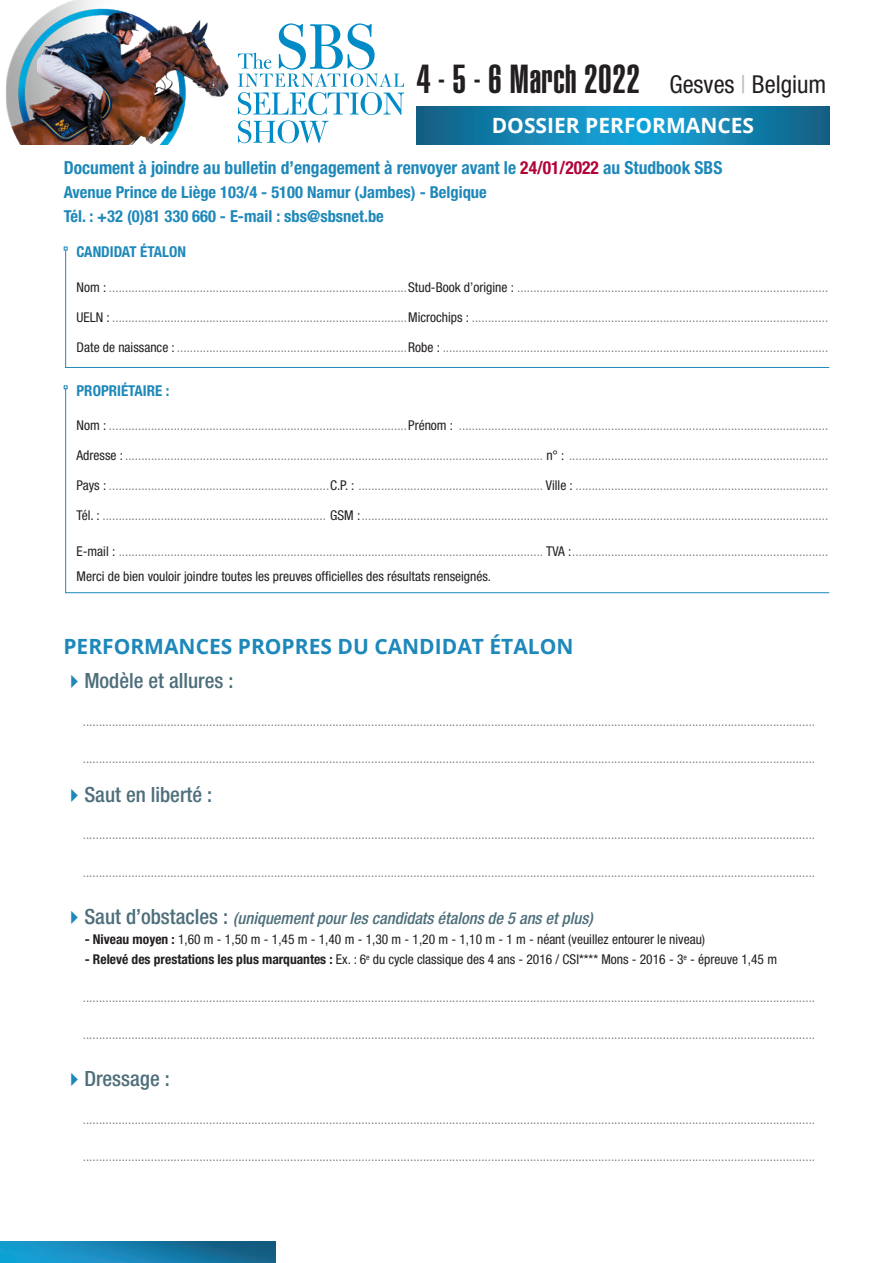
<style>
.page{position:relative;width:893px;height:1263px;background:#fff}
.page>*{position:absolute;margin:0;border:0;box-sizing:border-box;transform-origin:0 0}
.t1{font:39.9px "Helvetica LT Std Ultra Comp";letter-spacing:.01em;color:#231f20}
.t2{font:500 condensed 21px "Helvetica Neue LT Std";color:#4d6e7a}
.t3{font:700 21px "Open Sans";color:#1e88ba}
.t4{font:700 21px "Open Sans";color:#fff}
.t5{font:700 condensed 18px "Helvetica Neue LT Std";color:#1e88ba}
.t6{font:700 condensed 16.5px/24px "Helvetica Neue LT Std";color:#1e88ba}
.t7{font:italic 500 condensed 16.5px "Helvetica Neue LT Std";color:#4d6e7a}
.t8{font:700 condensed 15px "Helvetica Neue LT Std";color:#1e88ba}
.t9{font:condensed 13.5px/25.5px "Helvetica Neue LT Std";color:#808285}
.t10{font:condensed 13.5px "Helvetica Neue LT Std";color:#231f20}
.s1{font-family:"Helvetica Neue LT Std";font-stretch:condensed;font-size:24.6px}
.s2{font-family:"Helvetica Neue LT Std";font-stretch:condensed;font-size:24.6px;color:#bcbdc0}
.s3{color:#b30437}
.s4{color:#231f20}
.s5{color:#1e88ba}
.s6{font-style:normal;font-size:21px}
.s7{font-weight:700}
</style>
<div class="page">
<img style="left:0;top:1242px;width:275px;height:21px">
<svg style="left:417px;top:106px;width:412px;height:39px;background:#1483b1"></svg>
<svg style="left:238px;top:23px;width:166px;height:120px"></svg>
<svg style="left:65px;top:250px;width:765px;height:118px"></svg>
<svg style="left:65px;top:389px;width:765px;height:204px"></svg>
<svg style="left:64px;top:385px;width:4px;height:4px"></svg>
<img style="left:6px;top:0;width:223px;height:145px">
<h1 class="t1" style="left:417px;top:56px;width:411px">4 - 5 - 6 March 2022 <span class="s1">Gesves</span> <span class="s2">|</span> <span class="s1">Belgium</span></h1>
<h2 class="t4" style="left:492px;top:111px;width:264px">DOSSIER PERFORMANCES</h2>
<h3 class="t5" style="left:64px;top:157px;width:660px">Document à joindre au bulletin d’engagement à renvoyer avant le <span class="s3">24/01/2022</span> au Studbook SBS</h3>
<p class="t6" style="left:64px;top:180px;width:425px">Avenue Prince de Liège 103/4 - 5100 Namur (Jambes) - Belgique<br>Tél. : +32 (0)81 330 660 - E-mail : sbs@sbsnet.be</p>
<p class="t8" style="left:77px;top:243px;width:111px">CANDIDAT ÉTALON</p>
<p class="t9" style="left:77px;top:274px;width:753px"><span class="s4">Nom :</span> ............................................................................................<span class="s4">Stud-Book d’origine :</span> ................................................................................................</p>
<p class="t9" style="left:77px;top:304px;width:753px"><span class="s4">UELN :</span> ...........................................................................................<span class="s4">Microchips :</span> ..............................................................................................................</p>
<p class="t9" style="left:77px;top:334px;width:753px"><span class="s4">Date de naissance :</span> .......................................................................<span class="s4">Robe :</span> .......................................................................................................................</p>
<p class="t8" style="left:77px;top:381px;width:95px">PROPRIÉTAIRE :</p>
<p class="t9" style="left:77px;top:412px;width:753px"><span class="s4">Nom :</span> ............................................................................................<span class="s4">Prénom :</span> ..................................................................................................................</p>
<p class="t9" style="left:77px;top:442px;width:753px"><span class="s4">Adresse :</span> ................................................................................................................................. <span class="s4">n° :</span> ................................................................................</p>
<p class="t9" style="left:77px;top:472px;width:753px"><span class="s4">Pays :</span> ....................................................................<span class="s4">C.P. :</span> ......................................................... <span class="s4">Ville :</span> ..............................................................................</p>
<p class="t9" style="left:77px;top:502px;width:753px"><span class="s4">Tél. :</span> ..................................................................... <span class="s4">GSM :</span>................................................................................................................................................</p>
<p class="t9" style="left:77px;top:538px;width:753px"><span class="s4">E-mail :</span> ................................................................................................................................... <span class="s4">TVA :</span>...............................................................................<br><span class="s4">Merci de bien vouloir joindre toutes les preuves officielles des résultats renseignés.</span></p>
<h2 class="t3" style="left:63px;top:631px;width:512px">PERFORMANCES PROPRES DU CANDIDAT ÉTALON</h2>
<h2 class="t2" style="left:63px;top:668px;width:172px"><span class="s5">✔</span>Modèle et allures :</h2>
<p class="t9" style="left:83px;top:708px;width:734px">..................................................................................................................................................................................................................................</p>
<p class="t9" style="left:83px;top:746px;width:734px">..................................................................................................................................................................................................................................</p>
<h2 class="t2" style="left:63px;top:782px;width:150px"><span class="s5">✔</span>Saut en liberté :</h2>
<p class="t9" style="left:83px;top:822px;width:734px">..................................................................................................................................................................................................................................</p>
<p class="t9" style="left:83px;top:859px;width:734px">..................................................................................................................................................................................................................................</p>
<p class="t7" style="left:63px;top:908px;width:531px"><span class="s5">✔</span><span class="s6">Saut d’obstacles :</span> (uniquement pour les candidats étalons de 5 ans et plus)</p>
<p class="t10" style="left:85px;top:931px;width:622px"><span class="s7">- Niveau moyen :</span> 1,60 m - 1,50 m - 1,45 m - 1,40 m - 1,30 m - 1,20 m - 1,10 m - 1 m - néant (veuillez entourer le niveau)</p>
<p class="t10" style="left:85px;top:952px;width:694px"><span class="s7">- Relevé des prestations les plus marquantes :</span> Ex. : 6<sup>e</sup> du cycle classique des 4 ans - 2016 / CSI**** Mons - 2016 - 3<sup>e</sup> - épreuve 1,45 m</p>
<p class="t9" style="left:83px;top:984px;width:734px">..................................................................................................................................................................................................................................</p>
<p class="t9" style="left:83px;top:1022px;width:734px">..................................................................................................................................................................................................................................</p>
<h2 class="t2" style="left:63px;top:1066px;width:108px"><span class="s5">✔</span>Dressage :</h2>
<p class="t9" style="left:83px;top:1106px;width:734px">..................................................................................................................................................................................................................................</p>
<p class="t9" style="left:83px;top:1144px;width:734px">..................................................................................................................................................................................................................................</p>
</div>
